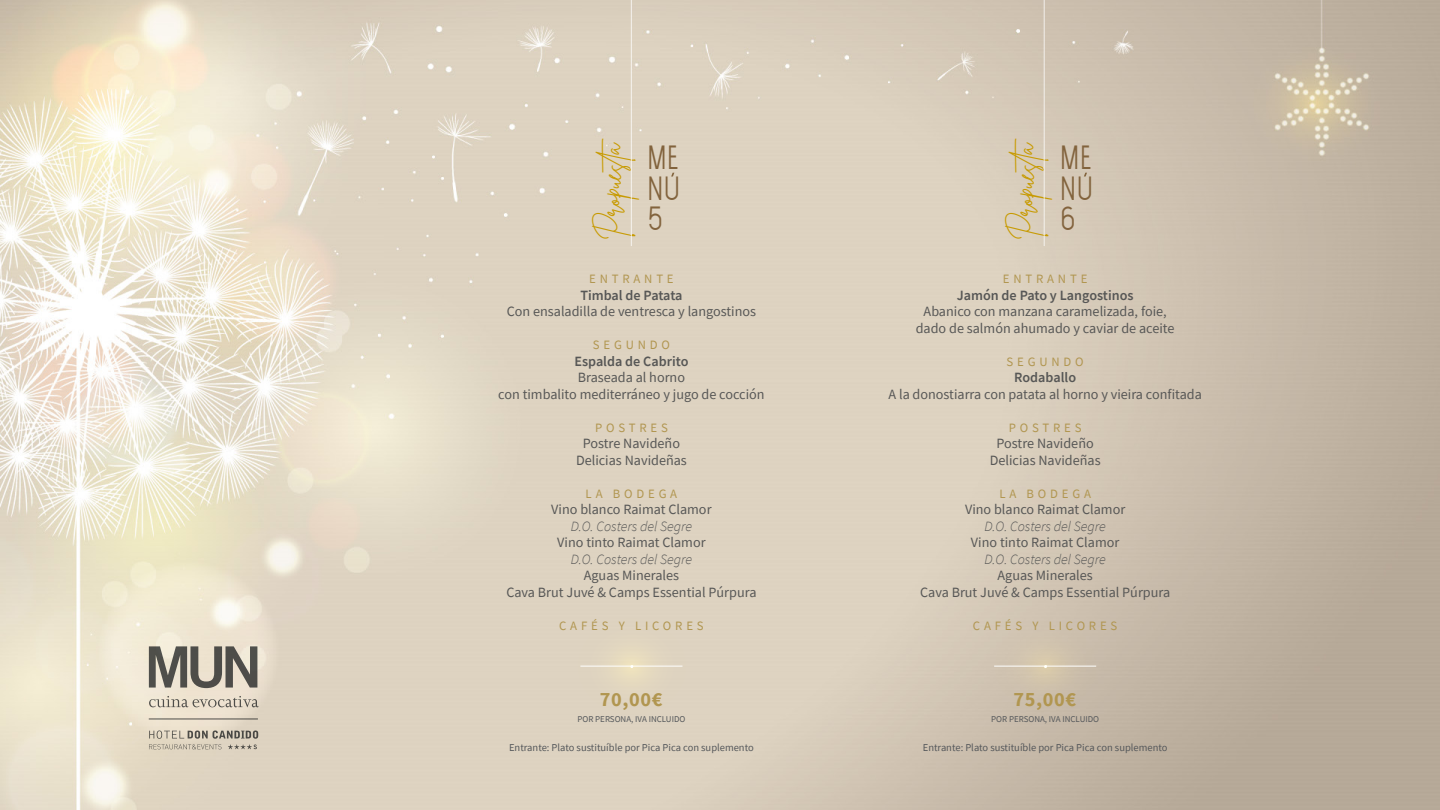
<style>
.page{position:relative;width:1440px;height:810px;background:#fff}
.page>*{position:absolute;margin:0;border:0;box-sizing:border-box;transform-origin:0 0}
.t1{font:32.03px/30.8px "The Light Font";color:#82633d}
.t2{font:27.22px "Brittany Signature";color:#c79a00}
.t3{font:700 20.25px "Source Sans Pro";letter-spacing:.03em;color:#b19650}
.t4{font:14.17px/16.5px "Source Sans Pro";color:#575756;text-align:center}
.t5{font:italic 300 14.17px "Source Sans Pro";color:#575756}
.t6{font:600 14.17px "Source Sans Pro";color:#575756}
.t7{font:12.75px "Source Sans Pro";letter-spacing:.3em;color:#b19650}
.t8{font:10.5px "Source Sans Pro";color:#54575a}
.t9{font:8.93px "Source Sans Pro";color:#54575a}
</style>
<div class="page">
<img style="left:0;top:0;width:1440px;height:810px">
<div style="left:571px;top:612px;width:121px;height:108px;background:#ded3c0"></div>
<svg style="left:985px;top:612px;width:121px;height:108px"></svg>
<svg style="left:671px;top:173px;width:3px;height:4px"></svg>
<hr style="left:631px;top:0;width:1px;height:246px;background:#fff">
<hr style="left:1044px;top:0;width:1px;height:246px;background:#fff">
<svg style="left:1084px;top:173px;width:3px;height:4px"></svg>
<svg style="left:149px;top:646px;width:108px;height:42px"></svg>
<svg style="left:149px;top:696px;width:110px;height:11px"></svg>
<hr style="left:149px;top:719px;width:109px;height:1px;background:#54575a">
<svg style="left:149px;top:730px;width:109px;height:19px"></svg>
<h2 class="t2" style="left:595px;top:240px;width:105px;rotate:-90deg">Propuesta</h2>
<h1 class="t1" style="left:647px;top:143px;width:35px">ME<br>NU</h1>
<h1 class="t1" style="left:647px;top:204px;width:18px">5</h1>
<p class="t7" style="left:589px;top:271px;width:86px">ENTRANTE</p>
<p class="t6" style="left:580px;top:286px;width:104px">Timbal de Patata</p>
<p class="t4" style="left:507px;top:303px;width:251px">Con ensaladilla de ventresca y langostinos</p>
<p class="t7" style="left:593px;top:337px;width:79px">SEGUNDO</p>
<p class="t6" style="left:574px;top:352px;width:116px">Espalda de Cabrito</p>
<p class="t4" style="left:498px;top:369px;width:268px">Braseada al horno<br>con timbalito mediterráneo y jugo de cocción</p>
<p class="t7" style="left:595px;top:419px;width:74px">POSTRES</p>
<p class="t4" style="left:576px;top:435px;width:112px">Postre Navideño<br>Delicias Navideñas</p>
<p class="t7" style="left:586px;top:485px;width:93px">LA BODEGA</p>
<p class="t4" style="left:551px;top:501px;width:162px">Vino blanco Raimat Clamor</p>
<p class="t5" style="left:571px;top:517px;width:123px">D.O. Costers del Segre</p>
<p class="t4" style="left:557px;top:534px;width:150px">Vino tinto Raimat Clamor</p>
<p class="t5" style="left:571px;top:550px;width:123px">D.O. Costers del Segre</p>
<p class="t4" style="left:506px;top:567px;width:252px">Aguas Minerales<br>Cava Brut Juvé &amp; Camps Essential Púrpura</p>
<p class="t7" style="left:559px;top:617px;width:146px">CAFÉS Y LICORES</p>
<h3 class="t3" style="left:600px;top:686px;width:64px">70,00€</h3>
<p class="t9" style="left:577px;top:713px;width:109px">POR PERSONA, IVA INCLUIDO</p>
<h2 class="t2" style="left:1008px;top:240px;width:105px;rotate:-90deg">Propuesta</h2>
<h1 class="t1" style="left:1060px;top:143px;width:35px;text-align:justify">ME NU 6</h1>
<p class="t7" style="left:1003px;top:271px;width:86px">ENTRANTE</p>
<p class="t6" style="left:957px;top:286px;width:178px">Jamón de Pato y Langostinos</p>
<p class="t4" style="left:916px;top:303px;width:260px">Abanico con manzana caramelizada, foie, dado de salmón ahumado y caviar de aceite</p>
<p class="t7" style="left:1007px;top:353px;width:79px">SEGUNDO</p>
<p class="t6" style="left:1014px;top:368px;width:63px">Rodaballo</p>
<p class="t4" style="left:889px;top:386px;width:315px">A la donostiarra con patata al horno y vieira confitada</p>
<p class="t7" style="left:1009px;top:419px;width:74px">POSTRES</p>
<p class="t4" style="left:990px;top:435px;width:112px">Postre Navideño<br>Delicias Navideñas</p>
<p class="t7" style="left:999px;top:485px;width:93px">LA BODEGA</p>
<p class="t4" style="left:965px;top:501px;width:162px">Vino blanco Raimat Clamor</p>
<p class="t5" style="left:984px;top:517px;width:123px">D.O. Costers del Segre</p>
<p class="t4" style="left:971px;top:534px;width:150px">Vino tinto Raimat Clamor</p>
<p class="t5" style="left:984px;top:550px;width:123px">D.O. Costers del Segre</p>
<p class="t4" style="left:920px;top:567px;width:252px">Aguas Minerales<br>Cava Brut Juvé &amp; Camps Essential Púrpura</p>
<p class="t7" style="left:973px;top:617px;width:146px">CAFÉS Y LICORES</p>
<h3 class="t3" style="left:1014px;top:686px;width:64px">75,00€</h3>
<p class="t9" style="left:991px;top:713px;width:109px">POR PERSONA, IVA INCLUIDO</p>
<p class="t8" style="left:509px;top:740px;width:246px">Entrante: Plato sustituíble por Pica Pica con suplemento</p>
<p class="t8" style="left:923px;top:740px;width:246px">Entrante: Plato sustituíble por Pica Pica con suplemento</p>
</div>
